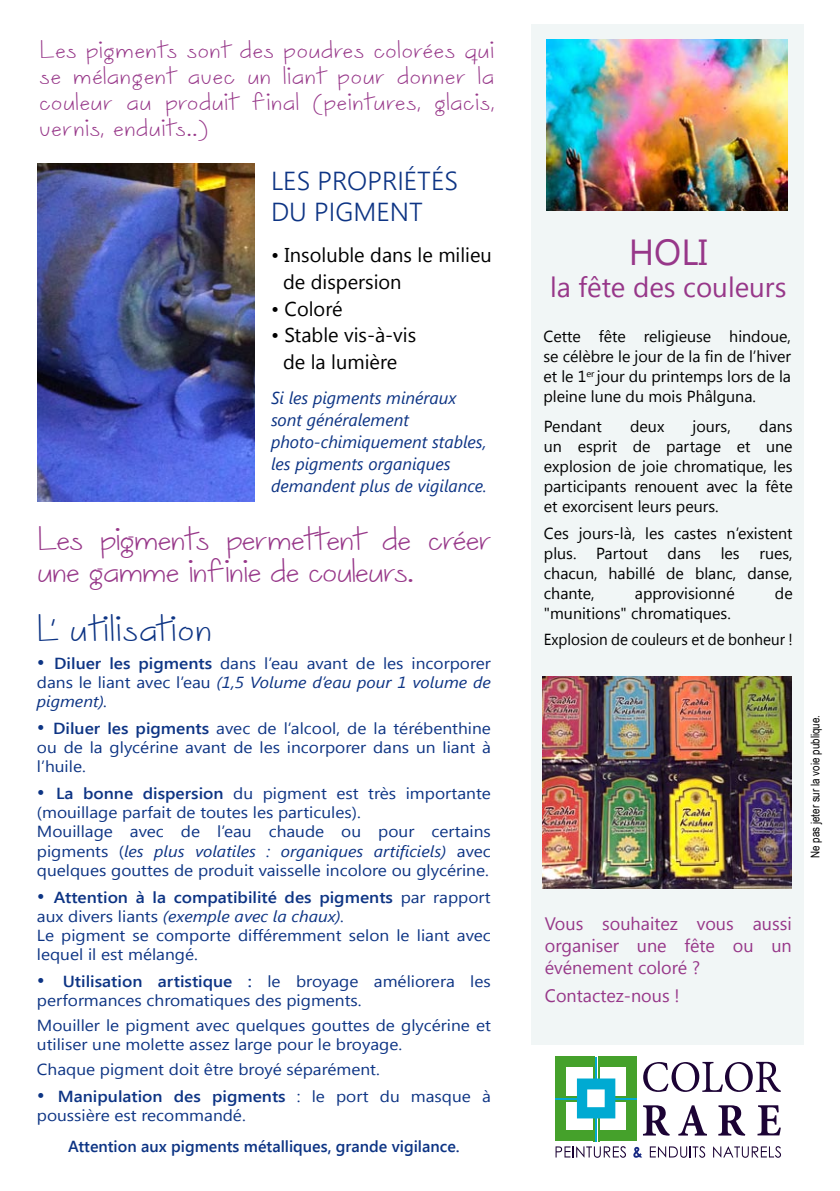
<style>
.page{position:relative;width:840px;height:1191px;background:#fff}
.page>*{position:absolute;margin:0;border:0;box-sizing:border-box;transform-origin:0 0}
.t1{font:36.2px "Segoe UI";color:#973789}
.t2{font:36px "Dutch Tulips Demo";letter-spacing:.05em;color:#0d3484;scale:1.08 1}
.t3{font:32px/32px "Dutch Tulips Demo";color:#973789;scale:1.08 1}
.t4{font:28px "Segoe UI";color:#973789}
.t5{font:300 26px/31.2px "Segoe UI";color:#0d3484}
.t6{font:24px/26px "Dutch Tulips Demo";letter-spacing:.05em;color:#973789;text-align:justify;scale:1.08 1}
.t7{font:20px/26.8px "Segoe UI";color:#000}
.t8{font:18px/22px "Segoe UI";color:#973789;text-align:justify}
.t9{font:italic 17.2px/22px "Segoe UI";color:#0d3484}
.t10{font:16px/19.2px "Segoe UI";color:#0d3484;scale:1.08 1}
.t11{font:16px/20px "Segoe UI";color:#000;text-align:justify}
.t12{font:600 16px "Segoe UI";color:#0d3484}
.t13{font:12px "Arial Narrow";color:#000}
.s1{font-size:20px}
.s2{font-weight:600}
.s3{font-style:italic}
</style>
<div class="page">
<div style="left:531px;top:24px;width:272px;height:1021px;background:#f1f6f6"></div>
<img style="left:542px;top:677px;width:248px;height:212px">
<img style="left:546px;top:39px;width:241px;height:171px">
<svg style="left:555px;top:1056px;width:225px;height:101px"></svg>
<img style="left:37px;top:164px;width:218px;height:337px">
<h3 class="t6" style="left:40px;top:37px;width:421px">Les pigments sont des poudres colorées qui se mélangent avec un liant pour donner la couleur au produit final (peintures, glacis, vernis, enduits..)</h3>
<h3 class="t5" style="left:271px;top:164px;width:188px">LES PROPRIÉTÉS<br>DU PIGMENT</h3>
<p class="t7" style="left:283px;top:241px;width:210px;text-indent:-12px">• Insoluble dans le milieu de dispersion</p>
<p class="t7" style="left:271px;top:294px;width:73px">• Coloré</p>
<p class="t7" style="left:271px;top:321px;width:147px;text-align:center">• Stable vis-à-vis de la lumière</p>
<p class="t9" style="left:271px;top:386px;width:217px">Si les pigments minéraux sont généralement photo-chimiquement stables, les pigments organiques demandent plus de vigilance.</p>
<h3 class="t3" style="left:37px;top:522px;width:421px">Les pigments permettent de créer une gamme infinie de couleurs.</h3>
<h2 class="t2" style="left:37px;top:606px;width:163px">L’ utilisation</h2>
<p class="t10" style="left:37px;top:652px;width:421px;text-align:justify"><span class="s1">•</span> <span class="s2">Diluer les pigments</span> dans l’eau avant de les incorporer dans le liant avec l’eau <span class="s3">(1,5 Volume d’eau pour 1 volume de pigment).</span></p>
<p class="t10" style="left:37px;top:718px;width:422px;text-align:justify"><span class="s1">•</span> <span class="s2">Diluer les pigments</span> avec de l’alcool, de la térébenthine ou de la glycérine avant de les incorporer dans un liant à l’huile.</p>
<p class="t10" style="left:37px;top:783px;width:421px"><span class="s1">•</span> <span class="s2">La bonne dispersion</span> du pigment est très importante (mouillage parfait de toutes les particules).<br>Mouillage avec de l’eau chaude ou pour certains pigments (<span class="s3">les plus volatiles : organiques artificiels)</span> avec quelques gouttes de produit vaisselle incolore ou glycérine.</p>
<p class="t10" style="left:37px;top:886px;width:421px"><span class="s1">•</span> <span class="s2">Attention à la compatibilité des pigments</span> par rapport aux divers liants <span class="s3">(exemple avec la chaux).<br></span>Le pigment se comporte différemment selon le liant avec lequel il est mélangé.</p>
<p class="t10" style="left:37px;top:971px;width:421px"><span class="s1">•</span> <span class="s2">Utilisation artistique :</span> le broyage améliorera les performances chromatiques des pigments.</p>
<p class="t10" style="left:37px;top:1015px;width:421px">Mouiller le pigment avec quelques gouttes de glycérine et utiliser une molette assez large pour le broyage.</p>
<p class="t10" style="left:37px;top:1059px;width:319px">Chaque pigment doit être broyé séparément.</p>
<p class="t10" style="left:37px;top:1086px;width:421px"><span class="s1">•</span> <span class="s2">Manipulation des pigments</span> : le port du masque à poussière est recommandé.</p>
<p class="t12" style="left:68px;top:1134px;width:393px">Attention aux pigments métalliques, grande vigilance.</p>
<h1 class="t1" style="left:628px;top:227px;width:65px">Holi</h1>
<h3 class="t4" style="left:549px;top:268px;width:238px">la fête des couleurs</h3>
<p class="t11" style="left:543px;top:326px;width:249px">Cette fête religieuse hindoue, se célèbre le jour de la fin de l’hiver et le 1<sup>er</sup> jour du printemps lors de la pleine lune du mois Phâlguna.</p>
<p class="t11" style="left:543px;top:416px;width:59px">Pendant</p>
<p class="t11" style="left:629px;top:416px;width:36px">deux</p>
<p class="t11" style="left:692px;top:416px;width:40px">jours,</p>
<p class="t11" style="left:543px;top:416px;width:250px;text-indent:215px">dans un esprit de partage et une explosion de joie chromatique, les participants renouent avec la fête et exorcisent leurs peurs.</p>
<p class="t11" style="left:543px;top:522px;width:250px">Ces jours-là, les castes n’existent plus. Partout dans les rues, chacun, habillé de blanc, danse, chante,</p>
<p class="t11" style="left:634px;top:582px;width:101px">approvisionné</p>
<p class="t11" style="left:774px;top:582px;width:19px">de</p>
<p class="t11" style="left:543px;top:599px;width:250px;line-height:26.4px">"munitions" chromatiques.<br>Explosion de couleurs et de bonheur !</p>
<p class="t13" style="left:805px;top:858px;width:145px;rotate:-90deg">Ne pas jeter sur la voie publique.</p>
<p class="t8" style="left:544px;top:911px;width:248px">Vous souhaitez vous aussi organiser une fête ou un événement coloré ?</p>
<p class="t8" style="left:544px;top:983px;width:136px">Contactez-nous !</p>
</div>
